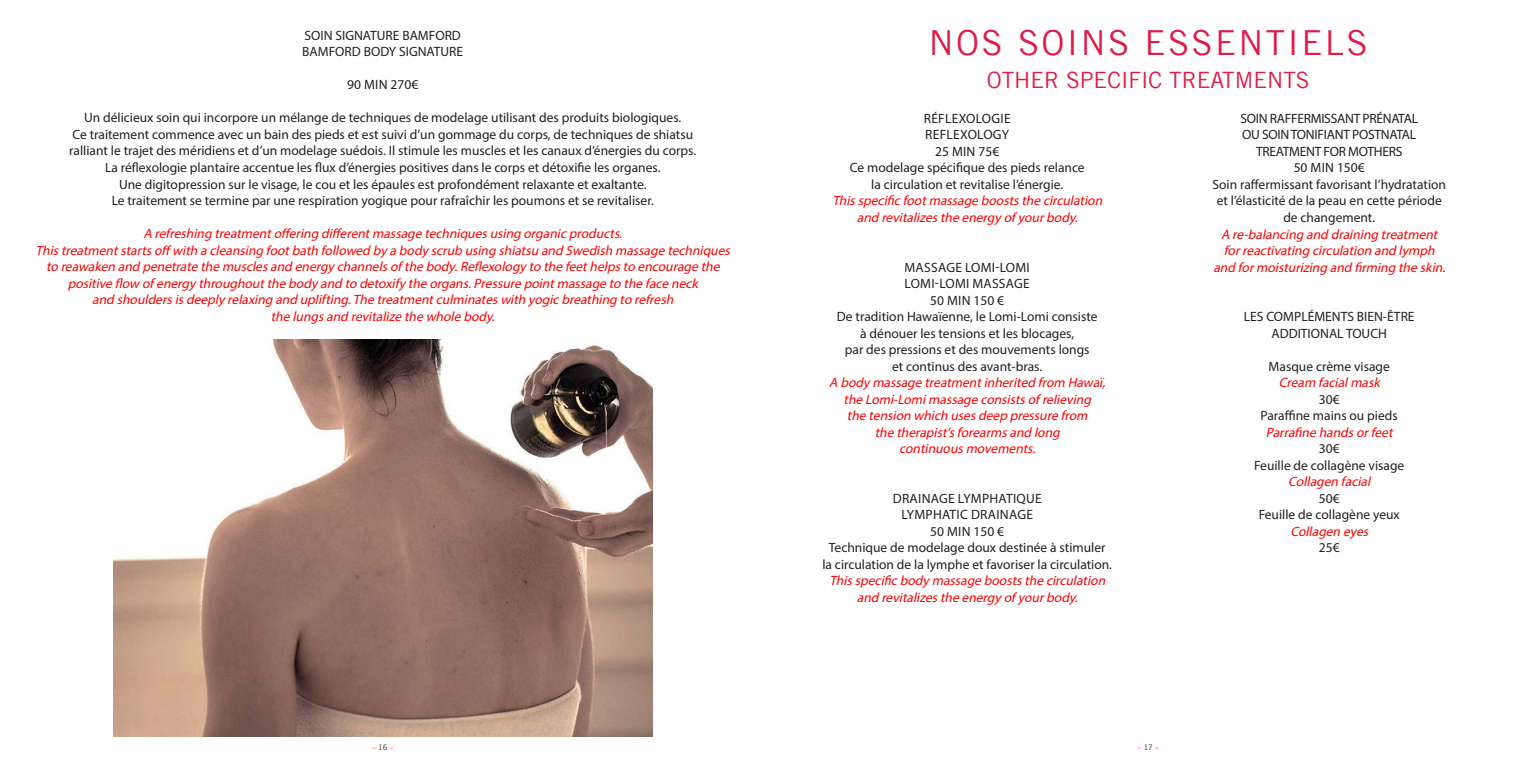
<style>
.page{position:relative;width:1531px;height:766px;background:#fff}
.page>*{position:absolute;margin:0;border:0;box-sizing:border-box;transform-origin:0 0}
.t1{font:34.5px "Trade Gothic LT";letter-spacing:.07em;color:#e11b49}
.t2{font:22.5px "Trade Gothic LT";color:#e11b49}
.t3{font:13.5px/16.5px "Myriad Pro";color:#221f1f;text-align:center}
.t4{font:italic 13.5px/16.5px "Myriad Pro";letter-spacing:-.01em;color:#f00;text-align:center}
.t5{font:7.5px "Trade Gothic LT";color:#f00}
.s1{color:#221f1f}
</style>
<div class="page">
<img style="left:113px;top:339px;width:539px;height:397px">
<p class="t3" style="left:302px;top:28px;width:162px;text-align:left">SOIN SIGNATURE BAMFORD<br>BAMFORD BODY SIGNATURE</p>
<p class="t3" style="left:347px;top:77px;width:73px">90 MIN 270€</p>
<p class="t3" style="left:69px;top:110px;width:628px">Un délicieux soin qui incorpore un mélange de techniques de modelage utilisant des produits biologiques.<br>Ce traitement commence avec un bain des pieds et est suivi d’un gommage du corps, de techniques de shiatsu ralliant le trajet des méridiens et d’un modelage suédois. Il stimule les muscles et les canaux d’énergies du corps.<br>La réflexologie plantaire accentue les flux d’énergies positives dans le corps et détoxifie les organes.<br>Une digitopression sur le visage, le cou et les épaules est profondément relaxante et exaltante.<br>Le traitement se termine par une respiration yogique pour rafraîchir les poumons et se revitaliser.</p>
<p class="t4" style="left:36px;top:226px;width:699px">A refreshing treatmentoffering differentmassage techniquesusing organic products.<br>Thistreatmentstartsoff with a cleansing footbath followed by a body scrub using shiatsu and Swedish massage techniques to reawaken and penetrate the musclesand energy channelsof the body.Reflexology to the feethelpsto encourage the positive flow of energy throughoutthe body and to detoxify the organs.Pressure pointmassage to the face neck<br>and shouldersisdeeply relaxing and uplifting.The treatmentculminateswith yogic breathing to refresh<br>the lungsand revitalize the whole body.</p>
<h1 class="t1" style="left:929px;top:29px;width:440px">NOS SOINS ESSENTIELS</h1>
<h2 class="t2" style="left:987px;top:71px;width:324px">OTHER SPECIFIC TREATMENTS</h2>
<p class="t3" style="left:850px;top:110px;width:236px">RÉFLEXOLOGIE<br>REFLEXOLOGY<br>25 MIN 75€<br>Ce modelage spécifique des pieds relance la circulation et revitalise l’énergie.</p>
<p class="t4" style="left:832px;top:193px;width:274px">Thisspecific footmassage booststhe circulation and revitalizesthe energy of yourbody.</p>
<p class="t3" style="left:837px;top:259px;width:262px">MASSAGE LOMI-LOMI<br>LOMI-LOMI MASSAGE<br>50 MIN 150 €<br>De tradition Hawaïenne, le Lomi-Lomi consiste à dénouer les tensions et les blocages,<br>par des pressions et des mouvements longs<br>et continus des avant-bras.</p>
<p class="t4" style="left:829px;top:374px;width:280px">A body massage treatmentinherited from Hawaï, the Lomi-Lomimassage consistsof relieving<br>the tension which usesdeep pressure from<br>the therapist’sforearmsand long continuousmovements.</p>
<p class="t3" style="left:822px;top:490px;width:291px">DRAINAGE LYMPHATIQUE<br>LYMPHATIC DRAINAGE<br>50 MIN 150 €<br>Technique de modelage doux destinée à stimuler la circulation de la lymphe et favoriser la circulation.</p>
<p class="t4" style="left:829px;top:572px;width:280px">Thisspecific body massage booststhe circulation and revitalizesthe energy of yourbody.</p>
<p class="t3" style="left:1212px;top:110px;width:235px">SOIN RAFFERMISSANT PRÉNATAL<br>OU SOIN TONIFIANT POSTNATAL<br>TREATMENT FOR MOTHERS<br>50 MIN 150€<br>Soin raffermissant favorisant l’hydratation et l’élasticité de la peau en cette période de changement.</p>
<p class="t4" style="left:1213px;top:226px;width:236px">A re-balancing and draining treatment forreactivating circulation and lymph and formoisturizing and firming the skin.</p>
<p class="t3" style="left:1244px;top:308px;width:172px">LES COMPLÉMENTS BIEN-ÊTRE<br>ADDITIONAL TOUCH</p>
<p class="t3" style="left:1268px;top:358px;width:123px">Masque crème visage</p>
<p class="t4" style="left:1278px;top:374px;width:106px">Cream facialmask</p>
<p class="t3" style="left:1260px;top:391px;width:139px">30€<br>Paraffine mains ou pieds</p>
<p class="t4" style="left:1266px;top:424px;width:131px">Parrafine handsorfeet</p>
<p class="t3" style="left:1254px;top:440px;width:152px">30€<br>Feuille de collagène visage</p>
<p class="t4" style="left:1288px;top:473px;width:86px">Collagen facial</p>
<p class="t3" style="left:1258px;top:490px;width:143px">50€<br>Feuille de collagène yeux</p>
<p class="t4" style="left:1290px;top:523px;width:82px">Collagen eyes</p>
<p class="t3" style="left:1319px;top:539px;width:22px">25€</p>
<p class="t5" style="left:372px;top:744px;width:23px">– <span class="s1">16</span> –</p>
<p class="t5" style="left:1137px;top:744px;width:23px">– <span class="s1">17</span> –</p>
</div>
